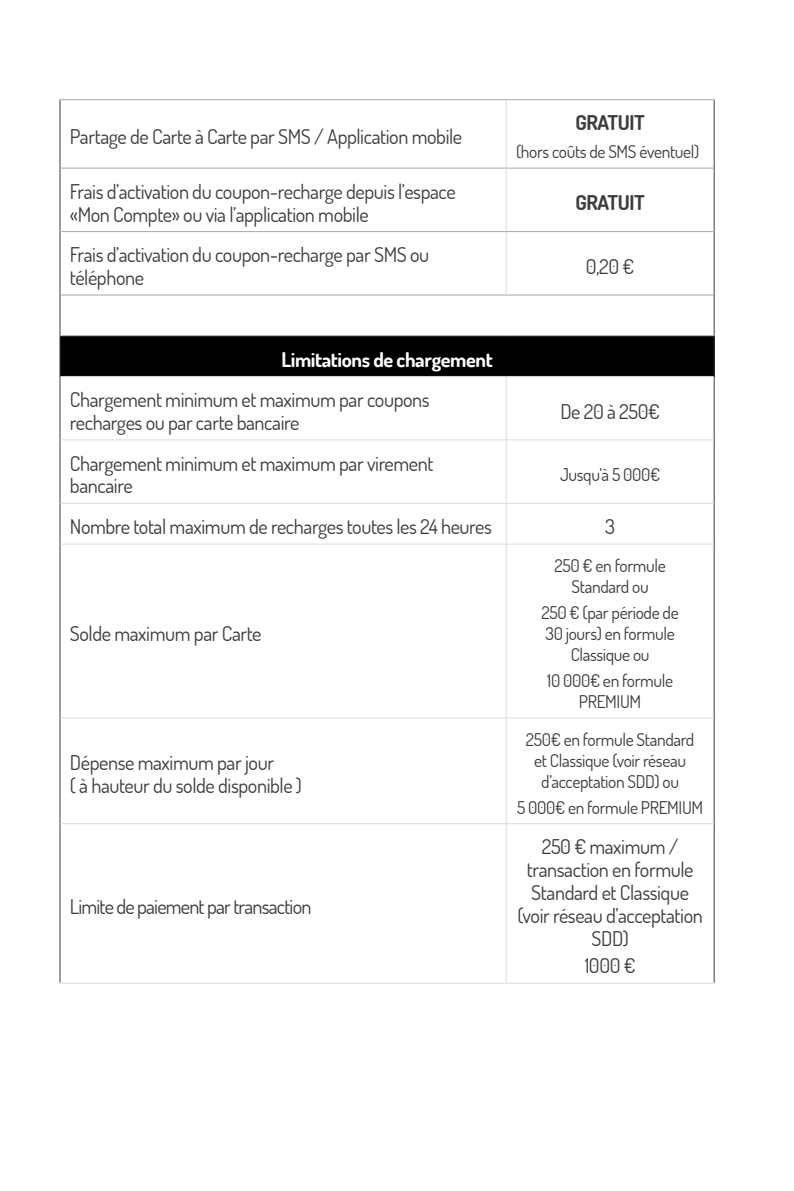
<style>
.page{position:relative;width:794px;height:1191px;background:#fff}
.page>*{position:absolute;margin:0;border:0;box-sizing:border-box;transform-origin:0 0}
.t1{font:20.3px/22.8px "Dosis";letter-spacing:-.02em;color:#3c3c3b}
.t2{font:20.3px "Dosis";letter-spacing:-.04em;color:#3c3c3b}
.t3{font:700 20.3px "Dosis";letter-spacing:-.02em;color:#fff}
.t4{font:700 20.3px "Dosis";letter-spacing:-.02em;color:#3c3c3b}
.t5{font:17.5px/21px "Dosis";letter-spacing:-.02em;color:#3c3c3b;text-align:center}
</style>
<div class="page">
<div style="left:60px;top:336px;width:654px;height:40px;background:#000"></div>
<hr style="left:59px;top:100px;width:2px;height:68px;background:#3c3c3b">
<hr style="left:713px;top:100px;width:1px;height:68px;background:#3c3c3b">
<hr style="left:59px;top:168px;width:2px;height:63px;background:#3c3c3b">
<hr style="left:713px;top:168px;width:1px;height:63px;background:#3c3c3b">
<hr style="left:59px;top:231px;width:2px;height:64px;background:#3c3c3b">
<hr style="left:713px;top:231px;width:1px;height:64px;background:#3c3c3b">
<hr style="left:59px;top:376px;width:2px;height:64px;background:#3c3c3b">
<hr style="left:713px;top:376px;width:1px;height:64px;background:#3c3c3b">
<hr style="left:59px;top:440px;width:2px;height:63px;background:#3c3c3b">
<hr style="left:713px;top:440px;width:1px;height:63px;background:#3c3c3b">
<hr style="left:59px;top:503px;width:2px;height:41px;background:#3c3c3b">
<hr style="left:713px;top:503px;width:1px;height:41px;background:#3c3c3b">
<hr style="left:59px;top:544px;width:2px;height:174px;background:#3c3c3b">
<hr style="left:713px;top:544px;width:1px;height:174px;background:#3c3c3b">
<hr style="left:59px;top:718px;width:2px;height:105px;background:#3c3c3b">
<hr style="left:713px;top:718px;width:1px;height:105px;background:#3c3c3b">
<hr style="left:59px;top:823px;width:2px;height:159px;background:#3c3c3b">
<hr style="left:713px;top:823px;width:1px;height:159px;background:#3c3c3b">
<hr style="left:59px;top:336px;width:2px;height:40px;background:#3c3c3b">
<hr style="left:713px;top:336px;width:1px;height:40px;background:#3c3c3b">
<hr style="left:60px;top:99px;width:446px;height:1px;background:#a8a8a7">
<hr style="left:506px;top:99px;width:208px;height:1px;background:#a8a8a7">
<hr style="left:60px;top:167px;width:446px;height:2px;background:#a8a8a7">
<hr style="left:506px;top:167px;width:207px;height:2px;background:#a8a8a7">
<hr style="left:60px;top:231px;width:446px;height:1px;background:#a8a8a7">
<hr style="left:506px;top:231px;width:207px;height:1px;background:#a8a8a7">
<hr style="left:505px;top:100px;width:2px;height:68px;background:#dadada">
<hr style="left:505px;top:168px;width:2px;height:63px;background:#dadada">
<hr style="left:505px;top:232px;width:2px;height:62px;background:#dadada">
<hr style="left:505px;top:377px;width:2px;height:62px;background:#dadada">
<hr style="left:60px;top:439px;width:446px;height:1px;background:#dadada">
<hr style="left:506px;top:439px;width:207px;height:1px;background:#dadada">
<hr style="left:505px;top:440px;width:2px;height:63px;background:#dadada">
<hr style="left:60px;top:503px;width:446px;height:1px;background:#dadada">
<hr style="left:506px;top:503px;width:207px;height:1px;background:#dadada">
<hr style="left:505px;top:504px;width:2px;height:39px;background:#dadada">
<hr style="left:60px;top:543px;width:446px;height:1px;background:#dadada">
<hr style="left:506px;top:543px;width:207px;height:1px;background:#dadada">
<hr style="left:505px;top:544px;width:2px;height:173px;background:#dadada">
<hr style="left:60px;top:717px;width:446px;height:1px;background:#dadada">
<hr style="left:506px;top:717px;width:207px;height:1px;background:#dadada">
<hr style="left:505px;top:718px;width:2px;height:105px;background:#dadada">
<hr style="left:60px;top:823px;width:446px;height:1px;background:#dadada">
<hr style="left:506px;top:823px;width:207px;height:1px;background:#dadada">
<hr style="left:505px;top:824px;width:2px;height:158px;background:#dadada">
<hr style="left:60px;top:982px;width:446px;height:1px;background:#dadada">
<hr style="left:506px;top:982px;width:208px;height:1px;background:#dadada">
<hr style="left:60px;top:335px;width:446px;height:1px;background:#9d9d9c">
<hr style="left:506px;top:335px;width:207px;height:1px;background:#9d9d9c">
<hr style="left:60px;top:376px;width:446px;height:1px;background:#dadada">
<hr style="left:506px;top:376px;width:207px;height:1px;background:#dadada">
<hr style="left:60px;top:294px;width:446px;height:2px;background:#a8a8a7">
<hr style="left:506px;top:294px;width:207px;height:2px;background:#a8a8a7">
<hr style="left:59px;top:295px;width:2px;height:41px;background:#3c3c3b">
<hr style="left:713px;top:295px;width:1px;height:41px;background:#3c3c3b">
<p class="t1" style="left:70px;top:125px;width:394px">Partage de Carte à Carte par SMS / Application mobile</p>
<p class="t1" style="left:70px;top:179px;width:387px">Frais d’activation du coupon-recharge depuis l’espace «Mon Compte» ou via l’application mobile</p>
<p class="t1" style="left:70px;top:243px;width:361px">Frais d’activation du coupon-recharge par SMS ou téléphone</p>
<p class="t3" style="left:281px;top:346px;width:213px">Limitations de chargement</p>
<p class="t1" style="left:70px;top:388px;width:361px">Chargement minimum et maximum par coupons recharges ou par carte bancaire</p>
<p class="t1" style="left:70px;top:451px;width:365px">Chargement minimum et maximum par virement bancaire</p>
<p class="t4" style="left:575px;top:110px;width:71px">GRATUIT</p>
<p class="t5" style="left:516px;top:141px;width:185px">(hors coûts de SMS éventuel)</p>
<p class="t4" style="left:575px;top:190px;width:71px">GRATUIT</p>
<p class="t1" style="left:586px;top:254px;width:50px">0,20 €</p>
<p class="t1" style="left:560px;top:399px;width:101px">De 20 à 250€</p>
<p class="t5" style="left:560px;top:463px;width:102px">Jusqu’à 5 000€</p>
<p class="t1" style="left:70px;top:515px;width:423px">Nombre total maximum de recharges toutes les 24 heures</p>
<p class="t1" style="left:605px;top:515px;width:11px">3</p>
<p class="t1" style="left:70px;top:622px;width:193px">Solde maximum par Carte</p>
<p class="t1" style="left:70px;top:750px;width:234px">Dépense maximum par jour<br>( à hauteur du solde disponible )</p>
<p class="t2" style="left:70px;top:893px;width:243px">Limite de paiement par transaction</p>
<p class="t5" style="left:554px;top:554px;width:113px">250 € en formule<br>Standard ou</p>
<p class="t5" style="left:541px;top:601px;width:139px">250 € (par période de<br>30 jours) en formule<br>Classique ou</p>
<p class="t5" style="left:547px;top:669px;width:127px">10 000€ en formule<br>PREMIUM</p>
<p class="t5" style="left:526px;top:728px;width:170px">250€ en formule Standard et Classique (voir réseau d’acceptation SDD) ou</p>
<p class="t5" style="left:517px;top:796px;width:188px">5 000€ en formule PREMIUM</p>
<p class="t1" style="left:517px;top:835px;width:187px;text-align:center">250 € maximum / transaction en formule<br>Standard et Classique (voir réseau d’acceptation<br>SDD)</p>
<p class="t1" style="left:584px;top:954px;width:52px">1000 €</p>
</div>
